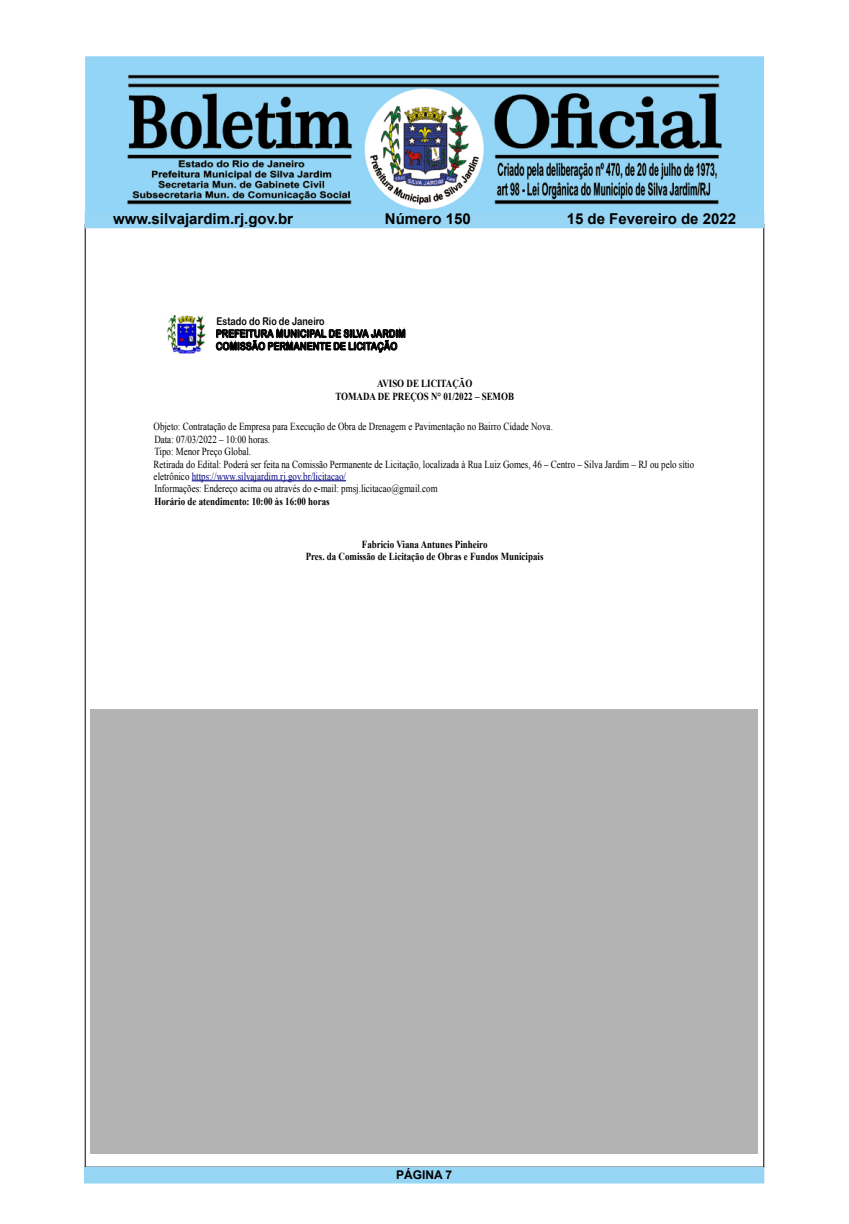
<style>
.page{position:relative;width:849px;height:1224px;background:#fff}
.page>*{position:absolute;margin:0;border:0;box-sizing:border-box;transform-origin:0 0}
.t1{font:700 15px "Arial";color:#000}
.t2{font:700 12px "Arial";color:#000}
.t3{font:10.7px/12.4px "Times New Roman";color:#000;scale:.83 1}
.t4{font:700 10.7px/12.4px "Times New Roman";color:#000;text-align:center;scale:.83 1}
.t5{font:10.7px/12.4px "Arial Rounded MT Bold";letter-spacing:-.005em;color:#000;scale:.83 1}
.s1{color:#000080}
</style>
<div class="page">
<img style="left:85px;top:57px;width:679px;height:155px">
<div style="left:84px;top:1167px;width:680px;height:16px;background:#96d5f4"></div>
<div style="left:85px;top:212px;width:679px;height:16px;background:#96d5f4"></div>
<img style="left:167px;top:315px;width:39px;height:39px">
<hr style="left:192px;top:481px;width:154px;height:1px;background:#000080">
<div style="left:91px;top:710px;width:667px;height:444px;background:#b3b3b3"></div>
<h1 class="t1" style="left:113px;top:209px;width:182px">www.silvajardim.rj.gov.br</h1>
<h1 class="t1" style="left:385px;top:209px;width:87px">Número 150</h1>
<h1 class="t1" style="left:567px;top:209px;width:171px">15 de Fevereiro de 2022</h1>
<p class="t5" style="left:216px;top:315px;width:230px">Estado do Rio de Janeiro<br>PREFEITURA MUNICIPAL DE SILVA JARDIM<br>COMISSÃO PERMANENTE DE LICITAÇÃO</p>
<p class="t4" style="left:335px;top:378px;width:217px">AVISO DE LICITAÇÃO<br>TOMADA DE PREÇOS N° 01/2022 – SEMOB</p>
<p class="t3" style="left:154px;top:422px;width:653px">Objeto: Contratação de Empresa para Execução de Obra de Drenagem e Pavimentação no Bairro Cidade Nova.<br>Data: 07/03/2022 – 10:00 horas.<br>Tipo: Menor Preço Global.<br>Retirada do Edital: Poderá ser feita na Comissão Permanente de Licitação, localizada à Rua Luiz Gomes, 46 – Centro – Silva Jardim – RJ ou pelo sítio eletrônico <span class="s1">https://www.silvajardim.rj.gov.br/licitacao/<br></span>Informações: Endereço acima ou através do e-mail: pmsj.licitacao@gmail.com</p>
<p class="t4" style="left:154px;top:495px;width:213px">Horário de atendimento: 10:00 às 16:00 horas</p>
<p class="t4" style="left:306px;top:538px;width:288px">Fabricio Viana Antunes Pinheiro<br>Pres. da Comissão de Licitação de Obras e Fundos Municipais</p>
<p class="t2" style="left:396px;top:1167px;width:58px">PÁGINA 7</p>
</div>
